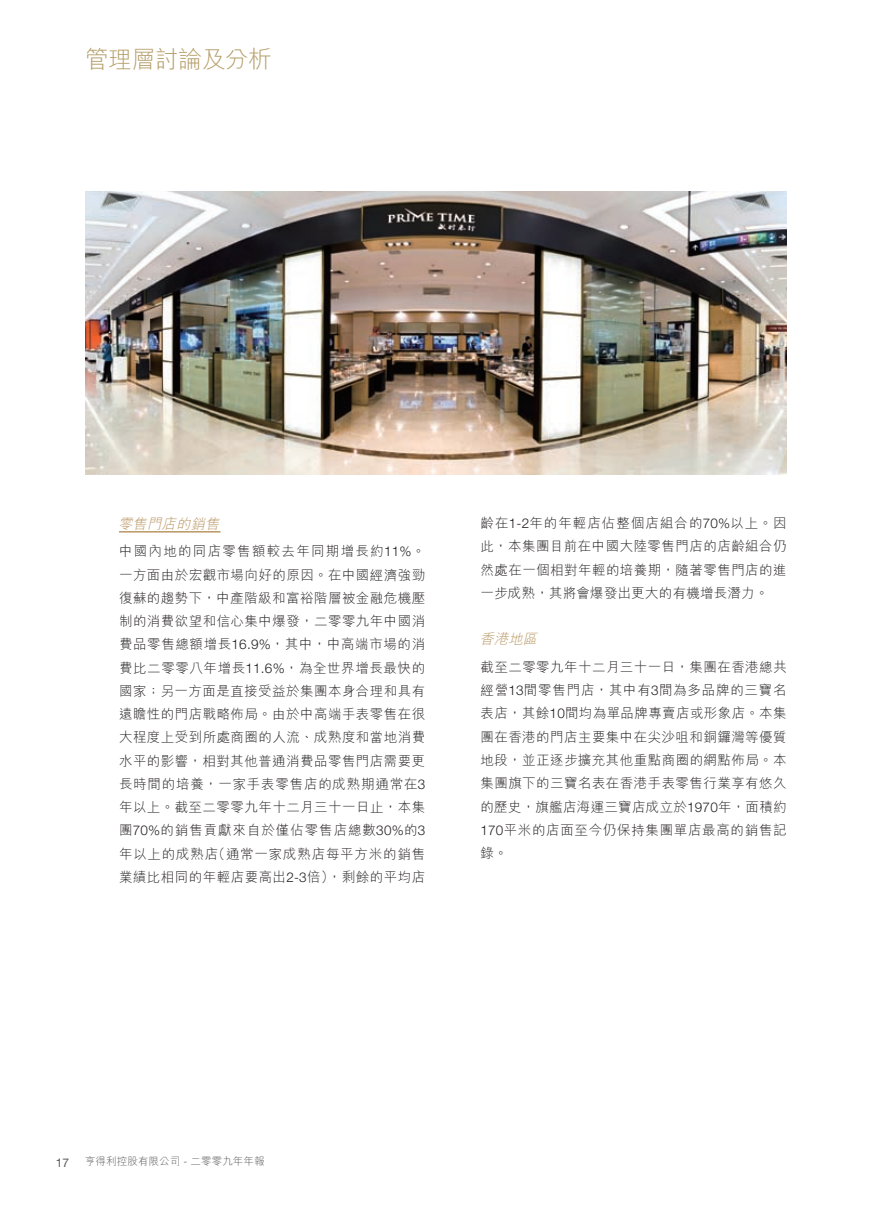
<style>
.page{position:relative;width:893px;height:1212px;background:#fff}
.page>*{position:absolute;margin:0;border:0;box-sizing:border-box;transform-origin:0 0}
.t1{font:300 24px "M Hei HK";letter-spacing:-.03em;color:#b39c66}
.t2{font:italic 300 14.25px "M Hei HK";color:#b99764}
.t3{font:300 13.5px/23.2px "M Hei HK";letter-spacing:.035em;color:#231f20;text-align:justify}
.t4{font:12px "Helvetica Neue LT Std";color:#57585a}
.t5{font:300 10.5px "M Hei HK";letter-spacing:.01em;color:#57585a}
.s1{font-family:"Helvetica Neue LT Std"}
</style>
<div class="page">
<hr style="left:119px;top:531px;width:101px;height:1px;background:#b99764">
<img style="left:85px;top:191px;width:702px;height:284px">
<p class="t1" style="left:85px;top:43px;width:188px">管理層討論及分析</p>
<p class="t2" style="left:118px;top:514px;width:107px">零售門店的銷售</p>
<p class="t3" style="left:119px;top:539px;width:308px">中國內地的同店零售額較去年同期增長約<span class="s1">11%</span>。一方面由於宏觀市場向好的原因。在中國經濟強勁復蘇的趨勢下，中產階級和富裕階層被金融危機壓制的消費欲望和信心集中爆發，二零零九年中國消費品零售總額增長<span class="s1">16.9%</span>，其中，中高端市場的消費比二零零八年增長<span class="s1">11.6%</span>，為全世界增長最快的國家；另一方面是直接受益於集團本身合理和具有遠瞻性的門店戰略佈局。由於中高端手表零售在很大程度上受到所處商圈的人流、成熟度和當地消費水平的影響，相對其他普通消費品零售門店需要更長時間的培養，一家手表零售店的成熟期通常在<span class="s1">3</span>年以上。截至二零零九年十二月三十一日止，本集團<span class="s1">70%</span>的銷售貢獻來自於僅佔零售店總數<span class="s1">30%</span>的<span class="s1">3</span>年以上的成熟店（通常一家成熟店每平方米的銷售業績比相同的年輕店要高出<span class="s1">2-3</span>倍），剩餘的平均店</p>
<p class="t3" style="left:480px;top:511px;width:308px">齡在<span class="s1">1-2</span>年的年輕店佔整個店組合的<span class="s1">70%</span>以上。因此，本集團目前在中國大陸零售門店的店齡組合仍然處在一個相對年輕的培養期，隨著零售門店的進一步成熟，其將會爆發出更大的有機增長潛力。</p>
<p class="t2" style="left:479px;top:629px;width:64px">香港地區</p>
<p class="t3" style="left:480px;top:655px;width:308px">截至二零零九年十二月三十一日，集團在香港總共經營<span class="s1">13</span>間零售門店，其中有<span class="s1">3</span>間為多品牌的三寶名表店，其餘<span class="s1">10</span>間均為單品牌專賣店或形象店。本集團在香港的門店主要集中在尖沙咀和銅鑼灣等優質地段，並正逐步擴充其他重點商圈的網點佈局。本集團旗下的三寶名表在香港手表零售行業享有悠久的歷史，旗艦店海運三寶店成立於<span class="s1">1970</span>年，面積約<span class="s1">170</span>平米的店面至今仍保持集團單店最高的銷售記錄。</p>
<p class="t4" style="left:56px;top:1155px;width:15px">17</p>
<p class="t5" style="left:85px;top:1154px;width:181px">亨得利控股有限公司 <span class="s1">-</span> 二零零九年年報</p>
</div>
